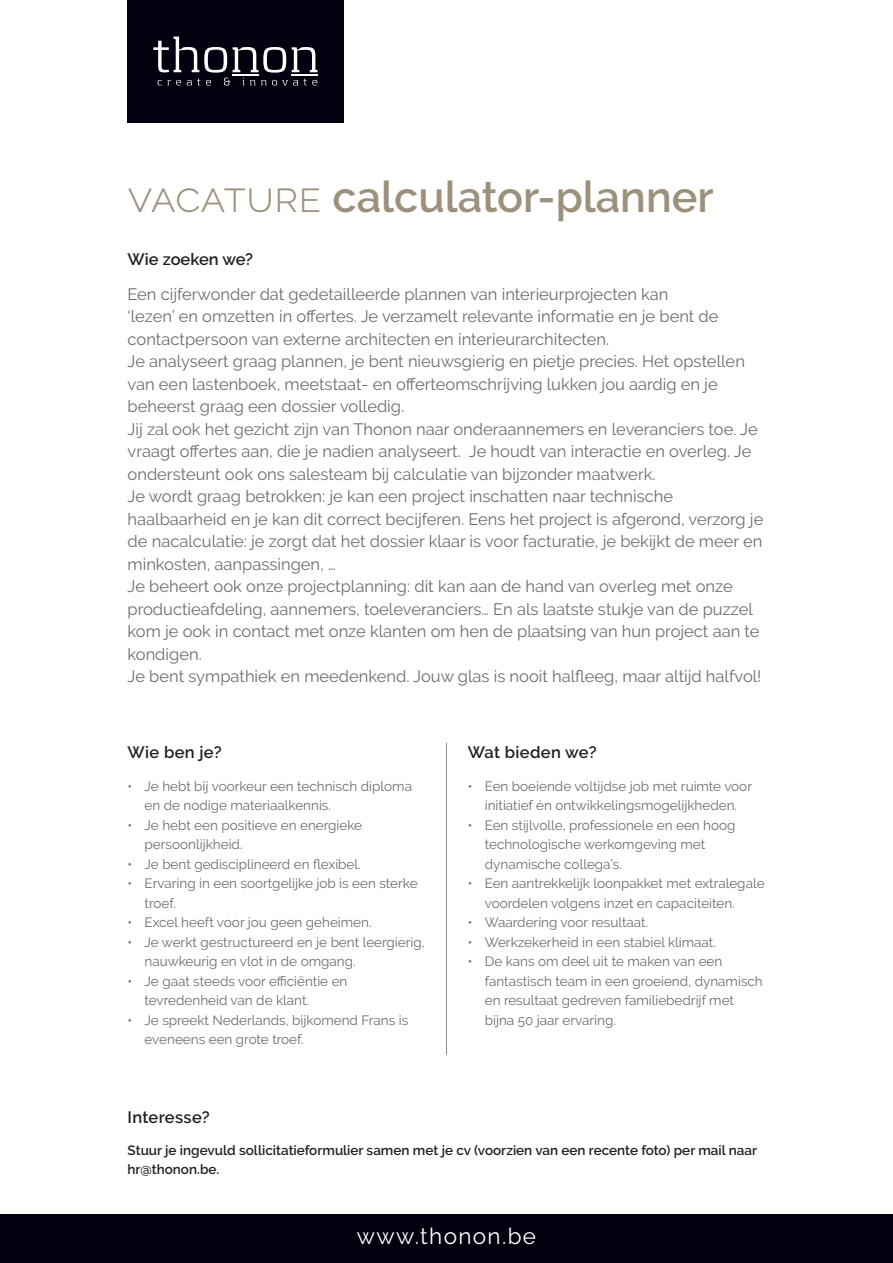
<style>
.page{position:relative;width:893px;height:1263px;background:#fff}
.page>*{position:absolute;margin:0;border:0;box-sizing:border-box;transform-origin:0 0}
.t1{font:600 43.2px "Raleway";color:#9c917d}
.t2{font:22.5px "Raleway";letter-spacing:.06em;color:#fff}
.t3{font:16.5px/22.5px "Raleway";color:#6c6d70}
.t4{font:600 16.5px "Raleway";letter-spacing:.02em;color:#231f20}
.t5{font:600 16.5px "Raleway";color:#231f20}
.t6{font:13.5px/19.5px "Raleway";color:#6c6d70}
.t7{font:600 13.5px/19.5px "Raleway";color:#231f20}
.s1{font-weight:300}
</style>
<div class="page">
<div style="left:0;top:1214px;width:893px;height:49px;background:#00000e"></div>
<hr style="left:446px;top:743px;width:1px;height:312px;background:#231f20">
<div style="left:128px;top:0;width:216px;height:122px;background:#00000e"></div>
<svg style="left:153px;top:37px;width:165px;height:48px"></svg>
<hr style="left:233px;top:74px;width:26px;height:2px;background:#fff">
<hr style="left:292px;top:74px;width:26px;height:2px;background:#fff">
<p class="t1" style="left:128px;top:172px;width:588px"><span class="s1">vacature</span> calculator-planner</p>
<p class="t5" style="left:128px;top:249px;width:127px">Wie zoeken we?</p>
<p class="t3" style="left:128px;top:283px;width:592px">Een cijferwonder dat gedetailleerde plannen van interieurprojecten kan ‘lezen’ en omzetten in offertes. Je verzamelt relevante informatie en je bent de contactpersoon van externe architecten en interieurarchitecten.</p>
<p class="t3" style="left:128px;top:350px;width:619px">Je analyseert graag plannen, je bent nieuwsgierig en pietje precies. Het opstellen van een lastenboek, meetstaat- en offerteomschrijving lukken jou aardig en je beheerst graag een dossier volledig.</p>
<p class="t3" style="left:128px;top:418px;width:632px">Jij zal ook het gezicht zijn van Thonon naar onderaannemers en leveranciers toe. Je vraagt offertes aan, die je nadien analyseert. Je houdt van interactie en overleg. Je ondersteunt ook ons salesteam bij calculatie van bijzonder maatwerk.</p>
<p class="t3" style="left:128px;top:485px;width:637px">Je wordt graag betrokken: je kan een project inschatten naar technische haalbaarheid en je kan dit correct becijferen. Eens het project is afgerond, verzorg je de nacalculatie: je zorgt dat het dossier klaar is voor facturatie, je bekijkt de meer en minkosten, aanpassingen, …</p>
<p class="t3" style="left:128px;top:575px;width:633px">Je beheert ook onze projectplanning: dit kan aan de hand van overleg met onze productieafdeling, aannemers, toeleveranciers… En als laatste stukje van de puzzel kom je ook in contact met onze klanten om hen de plaatsing van hun project aan te kondigen.</p>
<p class="t3" style="left:128px;top:665px;width:635px">Je bent sympathiek en meedenkend. Jouw glas is nooit halfleeg, maar altijd halfvol!</p>
<p class="t4" style="left:128px;top:743px;width:96px">Wie ben je?</p>
<p class="t6" style="left:145px;top:776px;width:269px;text-indent:-17px">• Je hebt bij voorkeur een technisch diploma en de nodige materiaalkennis.</p>
<p class="t6" style="left:145px;top:815px;width:219px;text-indent:-17px">• Je hebt een positieve en energieke persoonlijkheid.</p>
<p class="t6" style="left:128px;top:854px;width:235px">• Je bent gedisciplineerd en flexibel.</p>
<p class="t6" style="left:145px;top:873px;width:275px;text-indent:-17px">• Ervaring in een soortgelijke job is een sterke troef.</p>
<p class="t6" style="left:128px;top:912px;width:246px">• Excel heeft voor jou geen geheimen.</p>
<p class="t6" style="left:145px;top:932px;width:282px;text-indent:-17px">• Je werkt gestructureerd en je bent leergierig, nauwkeurig en vlot in de omgang.</p>
<p class="t6" style="left:145px;top:971px;width:204px;text-indent:-17px">• Je gaat steeds voor efficiëntie en tevredenheid van de klant.</p>
<p class="t6" style="left:145px;top:1010px;width:265px;text-indent:-17px">• Je spreekt Nederlands, bijkomend Frans is eveneens een grote troef.</p>
<p class="t4" style="left:468px;top:743px;width:131px">Wat bieden we?</p>
<p class="t6" style="left:468px;top:776px;width:286px;text-align:center">• Een boeiende voltijdse job met ruimte voor initiatief én ontwikkelingsmogelijkheden.</p>
<p class="t6" style="left:485px;top:815px;width:252px;text-indent:-17px">• Een stijlvolle, professionele en een hoog technologische werkomgeving met dynamische collega’s.</p>
<p class="t6" style="left:485px;top:873px;width:281px;text-indent:-17px">• Een aantrekkelijk loonpakket met extralegale voordelen volgens inzet en capaciteiten.</p>
<p class="t6" style="left:468px;top:912px;width:182px">• Waardering voor resultaat.</p>
<p class="t6" style="left:468px;top:932px;width:250px">• Werkzekerheid in een stabiel klimaat.</p>
<p class="t6" style="left:485px;top:951px;width:280px;text-indent:-17px">• De kans om deel uit te maken van een fantastisch team in een groeiend, dynamisch en resultaat gedreven familiebedrijf met bijna 50 jaar ervaring.</p>
<p class="t4" style="left:128px;top:1107px;width:84px">Interesse?</p>
<p class="t7" style="left:128px;top:1140px;width:631px">Stuur je ingevuld sollicitatieformulier samen met je cv (voorzien van een recente foto) per mail naar hr@thonon.be.</p>
<p class="t2" style="left:357px;top:1223px;width:181px">www.thonon.be</p>
</div>
